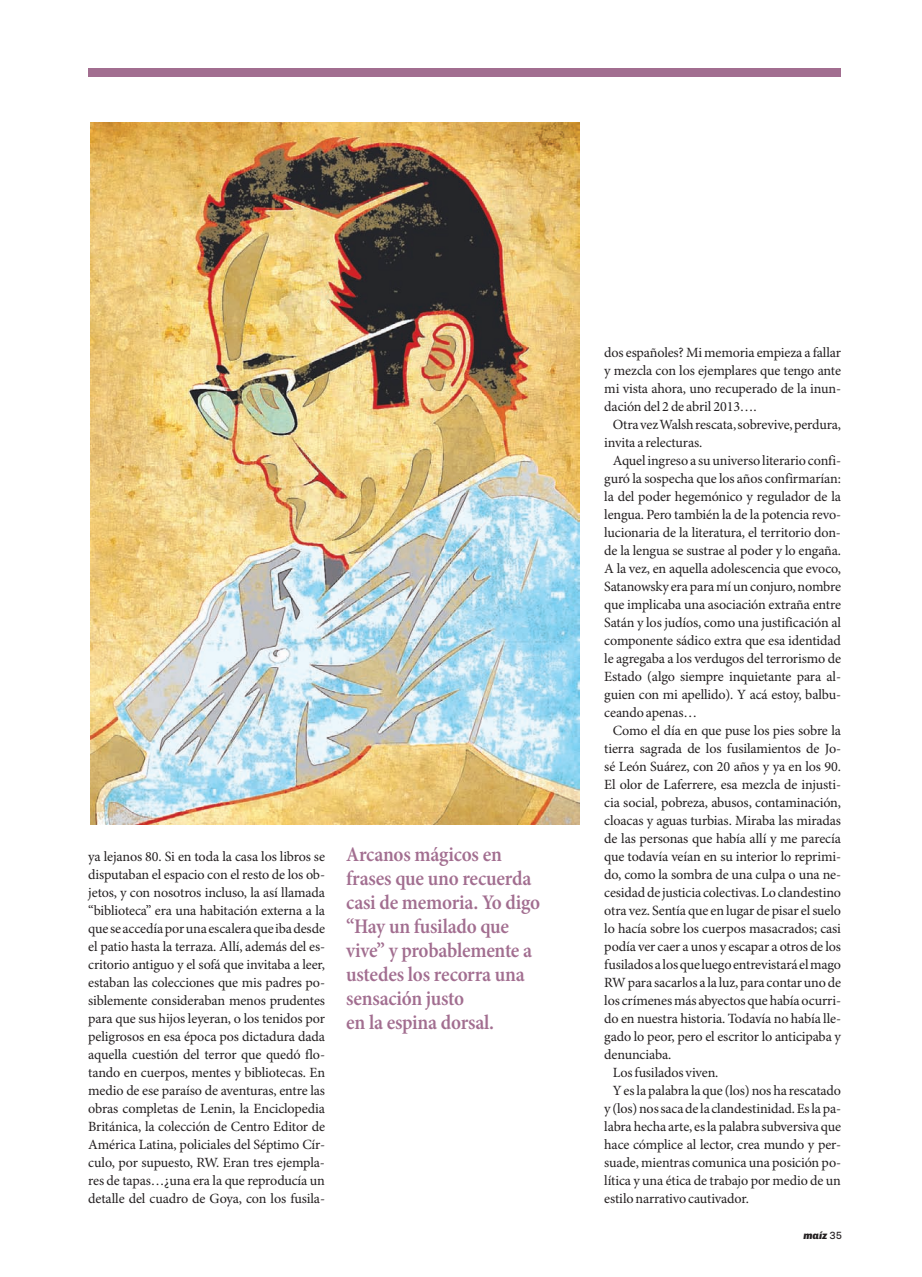
<style>
.page{position:relative;width:922px;height:1277px;background:#fff}
.page>*{position:absolute;margin:0;border:0;box-sizing:border-box;transform-origin:0 0}
.t1{font:600 condensed 21px/24px "Minion Pro";letter-spacing:-.015em;color:#a26e90}
.t2{font:14.1px/18px "Minion Pro";letter-spacing:-.01em;color:#231f20;text-align:justify}
.t3{font:italic 900 10.5px "Chivo";color:#231f20}
.s1{font-weight:400;font-style:normal}
</style>
<div class="page">
<div style="left:88px;top:68px;width:753px;height:9px;background:#a26e90"></div>
<img style="left:91px;top:122px;width:489px;height:702px">
<p class="t2" style="left:88px;top:848px;width:238px">ya lejanos 80. Si en toda la casa los libros se disputaban el espacio con el resto de los ob&shy;jetos, y con nosotros incluso, la así llamada “biblioteca” era una habitación externa a la que se accedía por una escalera que iba desde el patio hasta la terraza. Allí, además del es&shy;critorio antiguo y el sofá que invitaba a leer, estaban las colecciones que mis padres po&shy;siblemente consideraban menos prudentes para que sus hijos leyeran, o los tenidos por peligrosos en esa época pos dictadura dada aquella cuestión del terror que quedó flo&shy;tando en cuerpos, mentes y bibliotecas. En medio de ese paraíso de aventuras, entre las obras completas de Lenin, la Enciclopedia Británica, la colección de Centro Editor de América Latina, policiales del Séptimo Cír&shy;culo, por supuesto, RW. Eran tres ejempla&shy;res de tapas…¿una era la que reproducía un detalle del cuadro de Goya, con los fusila-</p>
<h1 class="t1" style="left:346px;top:843px;width:195px">Arcanos mágicos en frases que uno recuerda casi de memoria. Yo digo “Hay un fusilado que vive” y probablemente a ustedes los recorra una sensación justo<br>en la espina dorsal.</h1>
<p class="t2" style="left:604px;top:344px;width:238px">dos españoles? Mi memoria empieza a fallar y mezcla con los ejemplares que tengo ante mi vista ahora, uno recuperado de la inun&shy;dación del 2 de abril 2013….</p>
<p class="t2" style="left:604px;top:416px;width:238px;text-indent:9px">Otra vez Walsh rescata, sobrevive, perdura, invita a relecturas.</p>
<p class="t2" style="left:604px;top:452px;width:238px;text-indent:9px">Aquel ingreso a su universo literario confi&shy;guró la sospecha que los años confirmarían: la del poder hegemónico y regulador de la lengua. Pero también la de la potencia revo&shy;lucionaria de la literatura, el territorio don&shy;de la lengua se sustrae al poder y lo engaña.<br>A la vez, en aquella adolescencia que evoco, Satanowsky era para mí un conjuro, nombre que implicaba una asociación extraña entre Satán y los judíos, como una justificación al componente sádico extra que esa identidad le agregaba a los verdugos del terrorismo de Estado (algo siempre inquietante para al&shy;guien con mi apellido). Y acá estoy, balbu&shy;ceando apenas…</p>
<p class="t2" style="left:613px;top:722px;width:230px">Como el día en que puse los pies sobre la</p>
<p class="t2" style="left:604px;top:740px;width:238px">tierra sagrada de los fusilamientos de Jo-</p>
<p class="t2" style="left:604px;top:758px;width:238px">sé León Suárez, con 20 años y ya en los 90.</p>
<p class="t2" style="left:604px;top:776px;width:238px">El olor de Laferrere, esa mezcla de injusti-</p>
<p class="t2" style="left:604px;top:794px;width:238px">cia social, pobreza, abusos, contaminación,</p>
<p class="t2" style="left:604px;top:812px;width:238px">cloacas y aguas turbias. Miraba las miradas</p>
<p class="t2" style="left:604px;top:830px;width:238px">de las personas que había allí y me parecía</p>
<p class="t2" style="left:604px;top:848px;width:238px">que todavía veían en su interior lo reprimi-</p>
<p class="t2" style="left:604px;top:866px;width:238px">do, como la sombra de una culpa o una ne-</p>
<p class="t2" style="left:604px;top:884px;width:238px">cesidad de justicia colectivas. Lo clandestino</p>
<p class="t2" style="left:604px;top:902px;width:238px">otra vez. Sentía que en lugar de pisar el suelo</p>
<p class="t2" style="left:604px;top:920px;width:238px">lo hacía sobre los cuerpos masacrados; casi</p>
<p class="t2" style="left:604px;top:938px;width:238px">podía ver caer a unos y escapar a otros de los</p>
<p class="t2" style="left:604px;top:956px;width:238px">fusilados a los que luego entrevistará el mago</p>
<p class="t2" style="left:604px;top:974px;width:238px">RW para sacarlos a la luz, para contar uno de</p>
<p class="t2" style="left:604px;top:992px;width:238px">los crímenes más abyectos que había ocurri-</p>
<p class="t2" style="left:604px;top:1010px;width:238px">do en nuestra historia. Todavía no había lle-</p>
<p class="t2" style="left:604px;top:1028px;width:238px">gado lo peor, pero el escritor lo anticipaba y</p>
<p class="t2" style="left:604px;top:1046px;width:69px">denunciaba.</p>
<p class="t2" style="left:613px;top:1064px;width:107px">Los fusilados viven.</p>
<p class="t2" style="left:613px;top:1082px;width:230px">Y es la palabra la que (los) nos ha rescatado</p>
<p class="t2" style="left:604px;top:1100px;width:238px">y (los) nos saca de la clandestinidad. Es la pa-</p>
<p class="t2" style="left:604px;top:1118px;width:238px">labra hecha arte, es la palabra subversiva que</p>
<p class="t2" style="left:604px;top:1136px;width:238px">hace cómplice al lector, crea mundo y per-</p>
<p class="t2" style="left:604px;top:1154px;width:238px">suade, mientras comunica una posición po-</p>
<p class="t2" style="left:604px;top:1172px;width:238px">lítica y una ética de trabajo por medio de un</p>
<p class="t2" style="left:604px;top:1190px;width:146px">estilo narrativo cautivador.</p>
<p class="t3" style="left:803px;top:1228px;width:40px">maíz <span class="s1">35</span></p>
</div>
